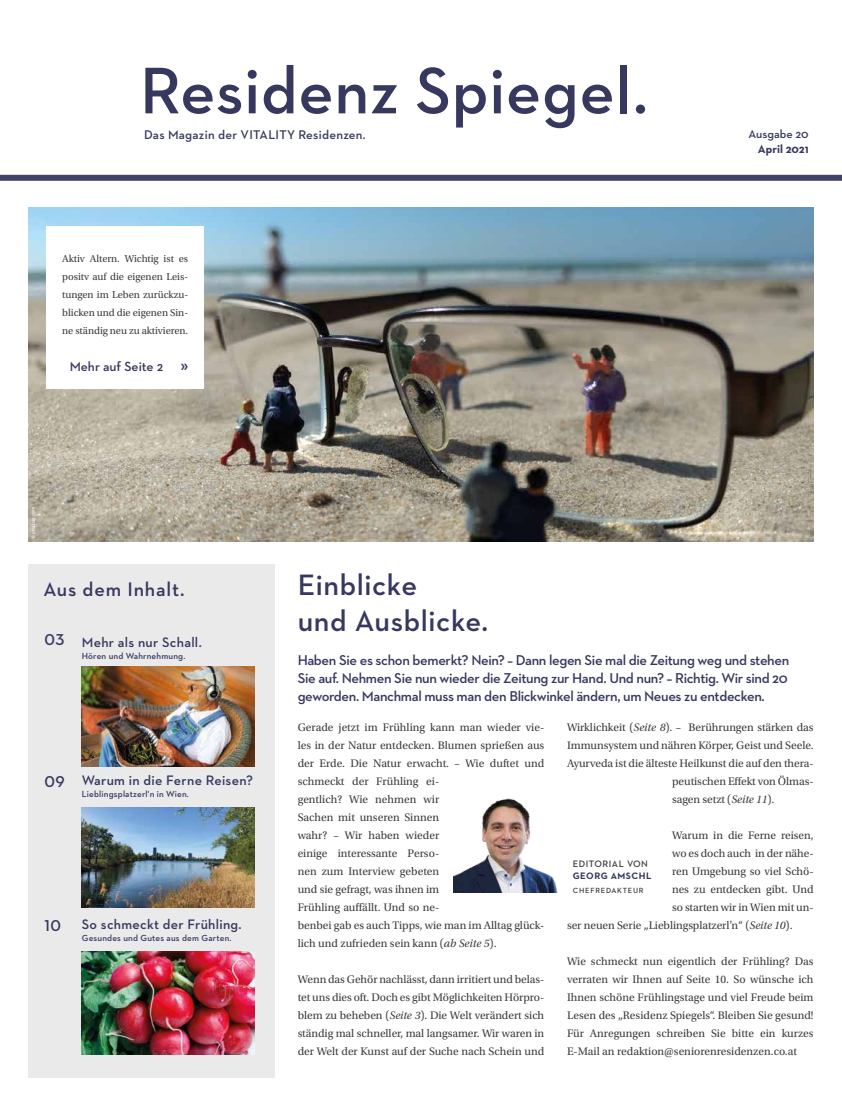
<style>
.page{position:relative;width:842px;height:1106px;background:#fff}
.page>*{position:absolute;margin:0;border:0;box-sizing:border-box;transform-origin:0 0}
.t1{font:600 67px "Neutraface 2 Text";letter-spacing:.01em;color:#36385e}
.t2{font:600 30px/36px "Neutraface 2 Text";letter-spacing:.02em;color:#36385e}
.t3{font:600 20px "Neutraface 2 Text";letter-spacing:.04em;color:#36385e}
.t4{font:600 16px "Neutraface 2 Text";color:#36385e}
.t5{font:600 14.5px/18px "Neutraface 2 Text";letter-spacing:-.025em;color:#36385e;text-align:justify}
.t6{font:600 14px "Neutraface 2 Text";letter-spacing:.02em;color:#36385e}
.t7{font:600 13.5px "Neutraface 2 Text";color:#36385e}
.t8{font:600 12.8px "Neutraface 2 Text";letter-spacing:.02em;color:#36385e}
.t9{font:600 12px "Neutraface 2 Text";color:#36385e}
.t10{font:700 12px "Neutraface 2 Text";color:#36385e}
.t11{font:11.5px/18px "Utopia Std";letter-spacing:-.005em;color:#3c3c3b;text-align:justify}
.t12{font:10.5px/18px "Utopia Std";letter-spacing:-.005em;color:#3c3c3b;text-align:justify}
.t13{font:600 9.5px "Neutraface 2 Text";letter-spacing:.05em;color:#3c3c3b}
.t14{font:700 9.5px "Neutraface 2 Text";letter-spacing:.05em;color:#36385e}
.t15{font:600 9px "Neutraface 2 Text";letter-spacing:.02em;color:#36385e}
.t16{font:600 7.6px "Neutraface 2 Text";letter-spacing:.1em;color:#3c3c3b}
.t17{font:5px "Myriad Pro";letter-spacing:.01em;color:#fff}
.s1{font-family:"Myriad Pro";font-weight:700;font-size:16px}
.s2{font-size:16px}
.s3{font-size:14px}
.s4{font-style:italic}
</style>
<div class="page">
<div style="left:0;top:175px;width:842px;height:6px;background:#404266"></div>
<div style="left:28px;top:564px;width:247px;height:513px;background:#eaeaeb"></div>
<img style="left:82px;top:666px;width:173px;height:100px">
<img style="left:82px;top:807px;width:173px;height:100px">
<img style="left:82px;top:951px;width:173px;height:103px">
<img style="left:28px;top:207px;width:786px;height:334px">
<div style="left:47px;top:226px;width:157px;height:162px;background:#fff"></div>
<img style="left:453px;top:798px;width:104px;height:94px">
<h1 class="t1" style="left:140px;top:48px;width:509px">Residenz Spiegel.</h1>
<p class="t8" style="left:144px;top:126px;width:223px">Das Magazin der VITALITY Residenzen.</p>
<p class="t12" style="left:62px;top:250px;width:127px">Aktiv Altern. Wichtig ist es positv auf die eigenen Leis&shy;tungen im Leben zurückzu&shy;blicken und die eigenen Sin&shy;ne ständig neu zu aktivieren.</p>
<p class="t7" style="left:70px;top:357px;width:120px">Mehr auf Seite 2 <span class="s1">»</span></p>
<p class="t17" style="left:30px;top:539px;width:33px;rotate:-90deg">© pixabay.com</p>
<h3 class="t3" style="left:43px;top:577px;width:143px">Aus dem Inhalt.</h3>
<h2 class="t2" style="left:298px;top:566px;width:192px">Einblicke<br>und Ausblicke.</h2>
<p class="t9" style="left:749px;top:126px;width:62px">Ausgabe 20</p>
<p class="t10" style="left:758px;top:141px;width:52px">April 2021</p>
<p class="t6" style="left:45px;top:633px;width:159px"><span class="s2">03</span> Mehr als nur Schall.</p>
<p class="t15" style="left:82px;top:650px;width:105px">Hören und Wahrnehmung.</p>
<p class="t6" style="left:45px;top:771px;width:210px"><span class="s2">09</span> Warum in die Ferne Reisen?</p>
<p class="t15" style="left:82px;top:788px;width:109px">Lieblingsplatzerl'n in Wien.</p>
<h3 class="t4" style="left:45px;top:915px;width:18px">10</h3>
<p class="t6" style="left:82px;top:915px;width:161px">So schmeckt der Frühling.</p>
<p class="t15" style="left:82px;top:932px;width:151px">Gesundes und Gutes aus dem Garten.</p>
<p class="t5" style="left:298px;top:650px;width:493px">Haben Sie es schon bemerkt? Nein? <span class="s3">–</span> Dann legen Sie mal die Zeitung weg und stehen Sie auf. Nehmen Sie nun wieder die Zeitung zur Hand. Und nun? <span class="s3">–</span> Richtig. Wir sind 20 geworden. Manchmal muss man den Blickwinkel ändern, um Neues zu entdecken.</p>
<p class="t11" style="left:298px;top:718px;width:248px;text-align:left">Gerade jetzt im Frühling kann man wieder vie&shy;les in der Natur entdecken. Blumen sprießen aus der Erde. Die Natur erwacht. – Wie duftet und schmeckt der Frühling ei-<br>gentlich? Wie nehmen wir<br>Sachen mit unseren Sinnen<br>wahr? – Wir haben wieder<br>einige interessante Perso-<br>nen zum Interview gebeten<br>und sie gefragt, was ihnen im<br>Frühling auffällt. Und so ne-<br>benbei gab es auch Tipps, wie man im Alltag glück&shy;lich und zufrieden sein kann (<span class="s4">ab Seite 5</span>).</p>
<p class="t11" style="left:298px;top:970px;width:248px">Wenn das Gehör nachlässt, dann irritiert und belas&shy;tet uns dies oft. Doch es gibt Möglichkeiten Hörpro&shy;blem zu beheben (<span class="s4">Seite 3</span>). Die Welt verändert sich ständig mal schneller, mal langsamer. Wir waren in der Welt der Kunst auf der Suche nach Schein und</p>
<p class="t11" style="left:567px;top:718px;width:248px">Wirklichkeit (<span class="s4">Seite 8</span>). – Berührungen stärken das</p>
<p class="t11" style="left:567px;top:736px;width:248px">Immunsystem und nähren Körper, Geist und Seele.</p>
<p class="t11" style="left:567px;top:754px;width:248px">Ayurveda ist die älteste Heilkunst die auf den thera-</p>
<p class="t11" style="left:672px;top:772px;width:143px">peutischen Effekt von Ölmas-</p>
<p class="t11" style="left:672px;top:790px;width:104px">sagen setzt (<span class="s4">Seite 11</span>).</p>
<p class="t11" style="left:672px;top:826px;width:143px">Warum in die Ferne reisen,</p>
<p class="t11" style="left:672px;top:844px;width:143px">wo es doch auch in der nähe-</p>
<p class="t11" style="left:672px;top:862px;width:143px">ren Umgebung so viel Schö-</p>
<p class="t11" style="left:672px;top:880px;width:143px">nes zu entdecken gibt. Und</p>
<p class="t11" style="left:672px;top:898px;width:143px">so starten wir in Wien mit un-</p>
<p class="t11" style="left:567px;top:916px;width:227px">ser neuen Serie „Lieblingsplatzerl’n“ (<span class="s4">Seite 10</span>).</p>
<p class="t11" style="left:567px;top:952px;width:248px">Wie schmeckt nun eigentlich der Frühling? Das verraten wir Ihnen auf Seite 10. So wünsche ich Ihnen schöne Frühlingstage und viel Freude beim Lesen des „Residenz Spiegels“. Bleiben Sie gesund!<br>Für Anregungen schreiben Sie bitte ein kurzes E-Mail an redaktion@seniorenresidenzen.co.at</p>
<p class="t13" style="left:573px;top:858px;width:77px">EDITORIAL VON</p>
<p class="t14" style="left:573px;top:869px;width:80px">GEORG AMSCHL</p>
<p class="t16" style="left:573px;top:886px;width:72px">CHEFREDAKTEUR</p>
</div>
